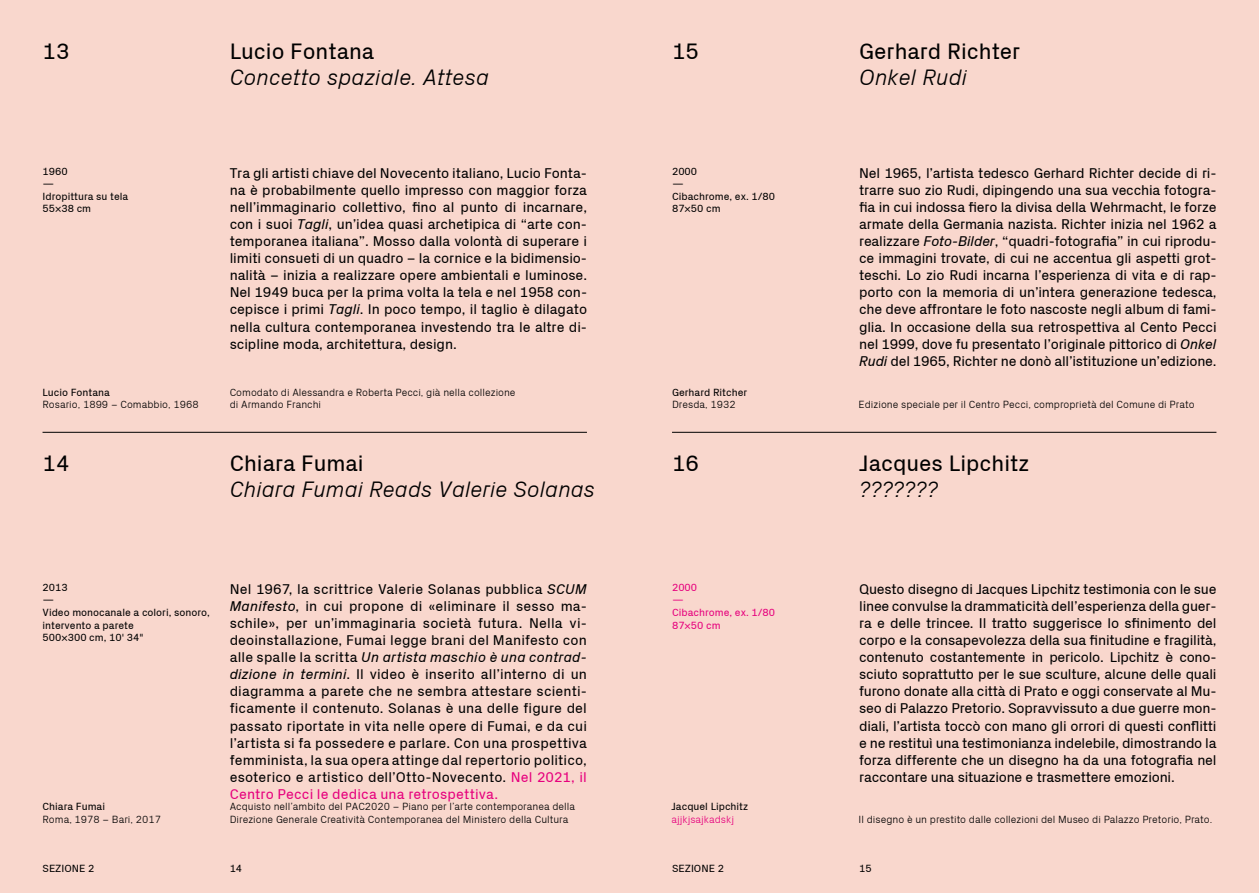
<style>
.page{position:relative;width:1259px;height:893px;background:#f9d7cd}
.page>*{position:absolute;margin:0;border:0;box-sizing:border-box;transform-origin:0 0}
.t1{font:italic 300 22.5px "Px Grotesk";color:#000}
.t2{font:22.5px "Px Grotesk";color:#000}
.t3{font:14.25px/17.1px "Px Grotesk";letter-spacing:-.015em;color:#000;text-align:justify}
.t4{font:300 10.5px/12.6px "Px Grotesk";color:#000}
.t5{font:10.5px/12.6px "Px Grotesk";color:#000}
.t6{font:10.5px/12.6px "Px Grotesk";color:#e6007d}
.t7{font:300 10.5px "Px Grotesk";color:#e6007d}
.s1{font-style:italic}
.s2{color:#e6007d}
</style>
<div class="page">
<hr style="left:43px;top:432px;width:544px;height:1px;background:#000">
<hr style="left:672px;top:432px;width:544px;height:1px;background:#000">
<h1 class="t2" style="left:43px;top:38px;width:28px">13</h1>
<h1 class="t2" style="left:672px;top:38px;width:28px">15</h1>
<h1 class="t2" style="left:230px;top:38px;width:146px">Lucio Fontana</h1>
<h1 class="t1" style="left:230px;top:64px;width:261px">Concetto spaziale. Attesa</h1>
<p class="t5" style="left:43px;top:164px;width:87px">1960<br>—<br>Idropittura su tela<br>55×38 cm</p>
<p class="t5" style="left:672px;top:164px;width:105px">2000<br>—<br>Cibachrome, ex. 1/80<br>87×50 cm</p>
<p class="t3" style="left:230px;top:164px;width:359px">Tra gli artisti chiave del Novecento italiano, Lucio Fonta&shy;na è probabilmente quello impresso con maggior forza nell’immaginario collettivo, fino al punto di incarnare, con i suoi <span class="s1">Tagli</span>, un’idea quasi archetipica di “arte con&shy;temporanea italiana”. Mosso dalla volontà di superare i limiti consueti di un quadro – la cornice e la bidimensio&shy;nalità – inizia a realizzare opere ambientali e luminose.<br>Nel 1949 buca per la prima volta la tela e nel 1958 con&shy;cepisce i primi <span class="s1">Tagli</span>. In poco tempo, il taglio è dilagato nella cultura contemporanea investendo tra le altre di&shy;scipline moda, architettura, design.</p>
<p class="t5" style="left:43px;top:385px;width:69px">Lucio Fontana</p>
<p class="t4" style="left:43px;top:398px;width:158px">Rosario, 1899 – Comabbio, 1968</p>
<p class="t4" style="left:230px;top:385px;width:287px">Comodato di Alessandra e Roberta Pecci, già nella collezione di Armando Franchi</p>
<p class="t5" style="left:672px;top:385px;width:77px">Gerhard Ritcher</p>
<p class="t4" style="left:672px;top:398px;width:65px">Dresda, 1932</p>
<h1 class="t2" style="left:230px;top:450px;width:136px">Chiara Fumai</h1>
<h1 class="t1" style="left:230px;top:477px;width:367px">Chiara Fumai Reads Valerie Solanas</h1>
<h1 class="t2" style="left:43px;top:450px;width:28px">14</h1>
<h1 class="t2" style="left:672px;top:450px;width:28px">16</h1>
<p class="t5" style="left:43px;top:581px;width:169px">2013<br>—<br>Video monocanale a colori, sonoro, intervento a parete<br>500×300 cm, 10' 34"</p>
<p class="t5" style="left:43px;top:800px;width:64px">Chiara Fumai</p>
<p class="t4" style="left:43px;top:813px;width:120px">Roma, 1978 – Bari, 2017</p>
<p class="t3" style="left:230px;top:580px;width:359px">Nel 1967, la scrittrice Valerie Solanas pubblica <span class="s1">SCUM Manifesto</span>, in cui propone di «eliminare il sesso ma&shy;schile», per un’immaginaria società futura. Nella vi&shy;deoinstallazione, Fumai legge brani del Manifesto con alle spalle la scritta <span class="s1">Un artista maschio è una contrad&shy;dizione in termini</span>. Il video è inserito all’interno di un diagramma a parete che ne sembra attestare scienti&shy;ficamente il contenuto. Solanas è una delle figure del passato riportate in vita nelle opere di Fumai, e da cui l’artista si fa possedere e parlare. Con una prospettiva femminista, la sua opera attinge dal repertorio politico, esoterico e artistico dell’Otto-Novecento. <span class="s2">Nel 2021, il Centro Pecci le dedica una retrospettiva.</span></p>
<p class="t4" style="left:230px;top:800px;width:347px">Acquisto nell’ambito del PAC2020 – Piano per l’arte contemporanea della<br>Direzione Generale Creatività Contemporanea del Ministero della Cultura</p>
<p class="t6" style="left:672px;top:581px;width:105px">2000<br>—<br>Cibachrome, ex. 1/80<br>87×50 cm</p>
<p class="t5" style="left:671px;top:800px;width:78px">Jacquel Lipchitz</p>
<p class="t7" style="left:671px;top:813px;width:64px">ajjkjsajkadskj</p>
<h1 class="t2" style="left:859px;top:38px;width:163px">Gerhard Richter</h1>
<h1 class="t1" style="left:859px;top:64px;width:110px">Onkel Rudi</h1>
<p class="t3" style="left:859px;top:164px;width:359px">Nel 1965, l’artista tedesco Gerhard Richter decide di ri&shy;trarre suo zio Rudi, dipingendo una sua vecchia fotogra&shy;fia in cui indossa fiero la divisa della Wehrmacht, le forze armate della Germania nazista. Richter inizia nel 1962 a realizzare <span class="s1">Foto-Bilder</span>, “quadri-fotografia” in cui riprodu&shy;ce immagini trovate, di cui ne accentua gli aspetti grot&shy;teschi. Lo zio Rudi incarna l’esperienza di vita e di rap&shy;porto con la memoria di un’intera generazione tedesca, che deve affrontare le foto nascoste negli album di fami&shy;glia. In occasione della sua retrospettiva al Cento Pecci nel 1999, dove fu presentato l’originale pittorico di <span class="s1">Onkel Rudi</span> del 1965, Richter ne donò all’istituzione un’edizione.</p>
<p class="t4" style="left:858px;top:398px;width:337px">Edizione speciale per il Centro Pecci, comproprietà del Comune di Prato</p>
<h1 class="t2" style="left:859px;top:450px;width:172px">Jacques Lipchitz</h1>
<h1 class="t1" style="left:859px;top:477px;width:80px">???????</h1>
<p class="t3" style="left:859px;top:580px;width:359px">Questo disegno di Jacques Lipchitz testimonia con le sue linee convulse la drammaticità dell’esperienza della guer&shy;ra e delle trincee. Il tratto suggerisce lo sfinimento del corpo e la consapevolezza della sua finitudine e fragilità, contenuto costantemente in pericolo. Lipchitz è cono&shy;sciuto soprattutto per le sue sculture, alcune delle quali furono donate alla città di Prato e oggi conservate al Mu&shy;seo di Palazzo Pretorio. Sopravvissuto a due guerre mon&shy;diali, l’artista toccò con mano gli orrori di questi conflitti e ne restituì una testimonianza indelebile, dimostrando la forza differente che un disegno ha da una fotografia nel raccontare una situazione e trasmettere emozioni.</p>
<p class="t4" style="left:858px;top:813px;width:355px">Il disegno è un prestito dalle collezioni del Museo di Palazzo Pretorio, Prato.</p>
<p class="t5" style="left:43px;top:862px;width:53px">SEZIONE 2</p>
<p class="t5" style="left:230px;top:862px;width:14px">14</p>
<p class="t5" style="left:672px;top:862px;width:53px">SEZIONE 2</p>
<p class="t5" style="left:859px;top:862px;width:14px">15</p>
</div>
